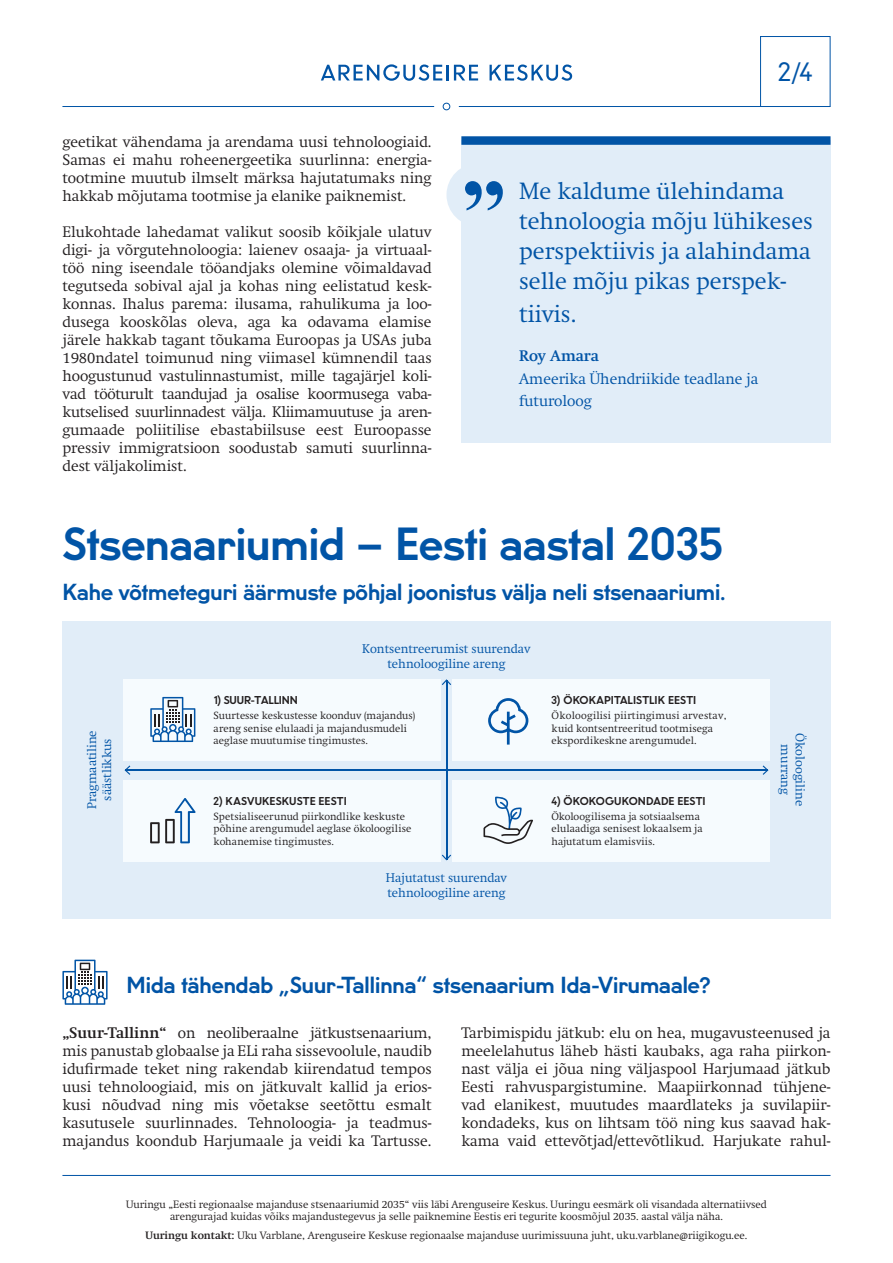
<style>
.page{position:relative;width:893px;height:1263px;background:#fff}
.page>*{position:absolute;margin:0;border:0;box-sizing:border-box;transform-origin:0 0}
.t1{font:700 90px "Times New Roman";color:#0154a6}
.t2{font:700 42px "U8";color:#0154a6}
.t3{font:24px "U8";color:#0154a6}
.t4{font:300 23.25px/30px "Swift";color:#0154a6}
.t5{font:700 21px "U8";color:#0154a6}
.t6{font:300 15px/18px "Swift";color:#231f20;text-align:justify}
.t7{font:300 15px/22.5px "Swift";color:#0154a6}
.t8{font:700 15px "Swift";color:#0154a6}
.t9{font:300 12.45px/14.9px "Swift";color:#0154a6;text-align:center}
.t10{font:300 10.5px/12.6px "Swift";color:#231f20;text-align:center}
.t11{font:300 10.35px/12.5px "Swift";letter-spacing:.01em;color:#231f20}
.t12{font:700 10.35px "U8";letter-spacing:.01em;color:#231f20}
.t13{font:700 10.35px "U8";letter-spacing:-.015em;color:#231f20}
.s1{font-weight:700}
</style>
<div class="page">
<svg style="left:321px;top:64px;width:121px;height:17px"></svg>
<hr style="left:446px;top:65px;width:3px;height:15px;background:#0154a6">
<svg style="left:454px;top:65px;width:24px;height:15px"></svg>
<svg style="left:489px;top:65px;width:83px;height:16px"></svg>
<hr style="left:62px;top:106px;width:372px;height:1px;background:#0154a6">
<hr style="left:459px;top:106px;width:371px;height:1px;background:#0154a6">
<div style="left:443px;top:103px;width:7px;height:7px;border:1px solid #0154a6;border-radius:50%"></div>
<div style="left:760px;top:36px;width:70px;height:71px;border:1px solid #0154a6"></div>
<hr style="left:62px;top:1175px;width:768px;height:1px;background:#0154a6">
<div style="left:461px;top:141px;width:369px;height:302px;background:#e1edf8"></div>
<div style="left:461px;top:136px;width:369px;height:9px;background:#0154a6"></div>
<div style="left:446px;top:163px;width:64px;height:63px;background:#e1edf8;border-radius:50%"></div>
<div style="left:62px;top:621px;width:768px;height:298px;background:#e1edf8"></div>
<div style="left:123px;top:679px;width:317px;height:81px;background:#f6fbfe"></div>
<div style="left:123px;top:780px;width:317px;height:81px;background:#f6fbfe"></div>
<div style="left:453px;top:679px;width:317px;height:81px;background:#f6fbfe"></div>
<div style="left:453px;top:780px;width:317px;height:81px;background:#f6fbfe"></div>
<hr style="left:125px;top:770px;width:643px;height:1px;background:#0154a6">
<svg style="left:125px;top:765px;width:5px;height:10px"></svg>
<svg style="left:763px;top:765px;width:5px;height:10px"></svg>
<hr style="left:446px;top:680px;width:1px;height:179px;background:#0154a6">
<svg style="left:442px;top:679px;width:9px;height:6px"></svg>
<svg style="left:442px;top:855px;width:9px;height:5px"></svg>
<svg style="left:150px;top:697px;width:45px;height:45px"></svg>
<svg style="left:150px;top:798px;width:46px;height:45px"></svg>
<svg style="left:483px;top:796px;width:50px;height:48px"></svg>
<svg style="left:488px;top:698px;width:40px;height:46px"></svg>
<svg style="left:62px;top:960px;width:46px;height:45px"></svg>
<p class="t6" style="left:62px;top:133px;width:371px">geetikat vähendama ja arendama uusi tehnoloogiaid.<br>Samas ei mahu roheenergeetika suurlinna: energia&shy;tootmine muutub ilmselt märksa hajutatumaks ning hakkab mõjutama tootmise ja elanike paiknemist.</p>
<p class="t6" style="left:62px;top:223px;width:371px">Elukohtade lahedamat valikut soosib kõikjale ulatuv digi- ja võrgutehnoloogia: laienev osaaja- ja virtuaal&shy;töö ning iseendale tööandjaks olemine võimaldavad tegutseda sobival ajal ja kohas ning eelistatud kesk&shy;konnas. Ihalus parema: ilusama, rahulikuma ja loo&shy;dusega kooskõlas oleva, aga ka odavama elamise järele hakkab tagant tõukama Euroopas ja USAs juba 1980ndatel toimunud ning viimasel kümnendil taas hoogustunud vastulinnastumist, mille tagajärjel koli&shy;vad tööturult taandujad ja osalise koormusega vaba&shy;kutselised suurlinnadest välja. Kliimamuutuse ja aren&shy;gumaade poliitilise ebastabiilsuse eest Euroopasse pressiv immigratsioon soodustab samuti suurlinna&shy;dest väljakolimist.</p>
<h3 class="t3" style="left:778px;top:54px;width:36px">2/4</h3>
<h1 class="t1" style="left:461px;top:102px;width:46px">„</h1>
<h3 class="t4" style="left:519px;top:176px;width:295px">Me kaldume ülehindama tehnoloogia mõju lühikeses perspektiivis ja alahindama selle mõju pikas perspek-</h3>
<h3 class="t4" style="left:519px;top:299px;width:59px">tiivis.</h3>
<p class="t8" style="left:519px;top:347px;width:81px">Roy Amara</p>
<p class="t7" style="left:519px;top:367px;width:241px">Ameerika Ühendriikide teadlane ja futuroloog</p>
<h2 class="t2" style="left:62px;top:510px;width:662px">Stsenaariumid – Eesti aastal 2035</h2>
<h3 class="t5" style="left:62px;top:576px;width:664px">Kahe võtmeteguri äärmuste põhjal joonistus välja neli stsenaariumi.</h3>
<p class="t9" style="left:362px;top:641px;width:170px">Kontsentreerumist suurendav tehnoloogiline areng</p>
<p class="t12" style="left:552px;top:692px;width:146px">3) ÖKOKAPITALISTLIK EESTI</p>
<p class="t11" style="left:552px;top:710px;width:177px">Ökoloogilisi piirtingimusi arvestav, kuid kontsentreeritud tootmisega ekspordikeskne arengumudel.</p>
<p class="t13" style="left:214px;top:692px;width:85px">1) SUUR-TALLINN</p>
<p class="t11" style="left:214px;top:710px;width:203px">Suurtesse keskustesse koonduv (majandus) areng senise elulaadi ja majandusmudeli aeglase muutumise tingimustes.</p>
<p class="t9" style="left:85px;top:809px;width:80px;rotate:-90deg">Pragmaatiline säästlikkus</p>
<p class="t9" style="left:808px;top:733px;width:74px;rotate:90deg">Ökoloogiline murrang</p>
<p class="t12" style="left:552px;top:793px;width:156px">4) ÖKOKOGUKONDADE EESTI</p>
<p class="t11" style="left:552px;top:810px;width:152px">Ökoloogilisema ja sotsiaalsema elulaadiga senisest lokaalsem ja hajutatum elamisviis.</p>
<p class="t12" style="left:214px;top:793px;width:135px">2) KASVUKESKUSTE EESTI</p>
<p class="t11" style="left:214px;top:810px;width:199px">Spetsialiseerunud piirkondlike keskuste põhine arengumudel aeglase ökoloogilise kohanemise tingimustes.</p>
<p class="t9" style="left:386px;top:871px;width:123px;text-align:left">Hajutatust suurendav tehnoloogiline areng</p>
<h3 class="t5" style="left:126px;top:968px;width:586px">M ida tähendab „Suur-Tallinna“ stsenaarium Ida-Virumaale?</h3>
<p class="t6" style="left:62px;top:1024px;width:371px"><span class="s1">„Suur-Tallinn“</span> on neoliberaalne jätkustsenaarium, mis panustab globaalse ja ELi raha sissevoolule, naudib idufirmade teket ning rakendab kiirendatud tempos uusi tehnoloogiaid, mis on jätkuvalt kallid ja erios&shy;kusi nõudvad ning mis võetakse seetõttu esmalt kasutusele suurlinnades. Tehnoloogia- ja teadmus&shy;majandus koondub Harjumaale ja veidi ka Tartusse.</p>
<p class="t6" style="left:461px;top:1024px;width:371px">Tarbimispidu jätkub: elu on hea, mugavusteenused ja meelelahutus läheb hästi kaubaks, aga raha piirkon&shy;nast välja ei jõua ning väljaspool Harjumaad jätkub Eesti rahvuspargistumine. Maapiirkonnad tühjene&shy;vad elanikest, muutudes maardlateks ja suvilapiir&shy;kondadeks, kus on lihtsam töö ning kus saavad hak&shy;kama vaid ettevõtjad/ettevõtlikud. Harjukate rahul-</p>
<p class="t10" style="left:126px;top:1198px;width:642px">Uuringu „Eesti regionaalse majanduse stsenaariumid 2035“ viis läbi Arenguseire Keskus. Uuringu eesmärk oli visandada alternatiivsed arengurajad kuidas võiks majandustegevus ja selle paiknemine Eestis eri tegurite koosmõjul 2035. aastal välja näha.</p>
<p class="t10" style="left:145px;top:1229px;width:604px"><span class="s1">Uuringu kontakt:</span> Uku Varblane, Arenguseire Keskuse regionaalse majanduse uurimissuuna juht, uku.varblane@riigikogu.ee.</p>
</div>
